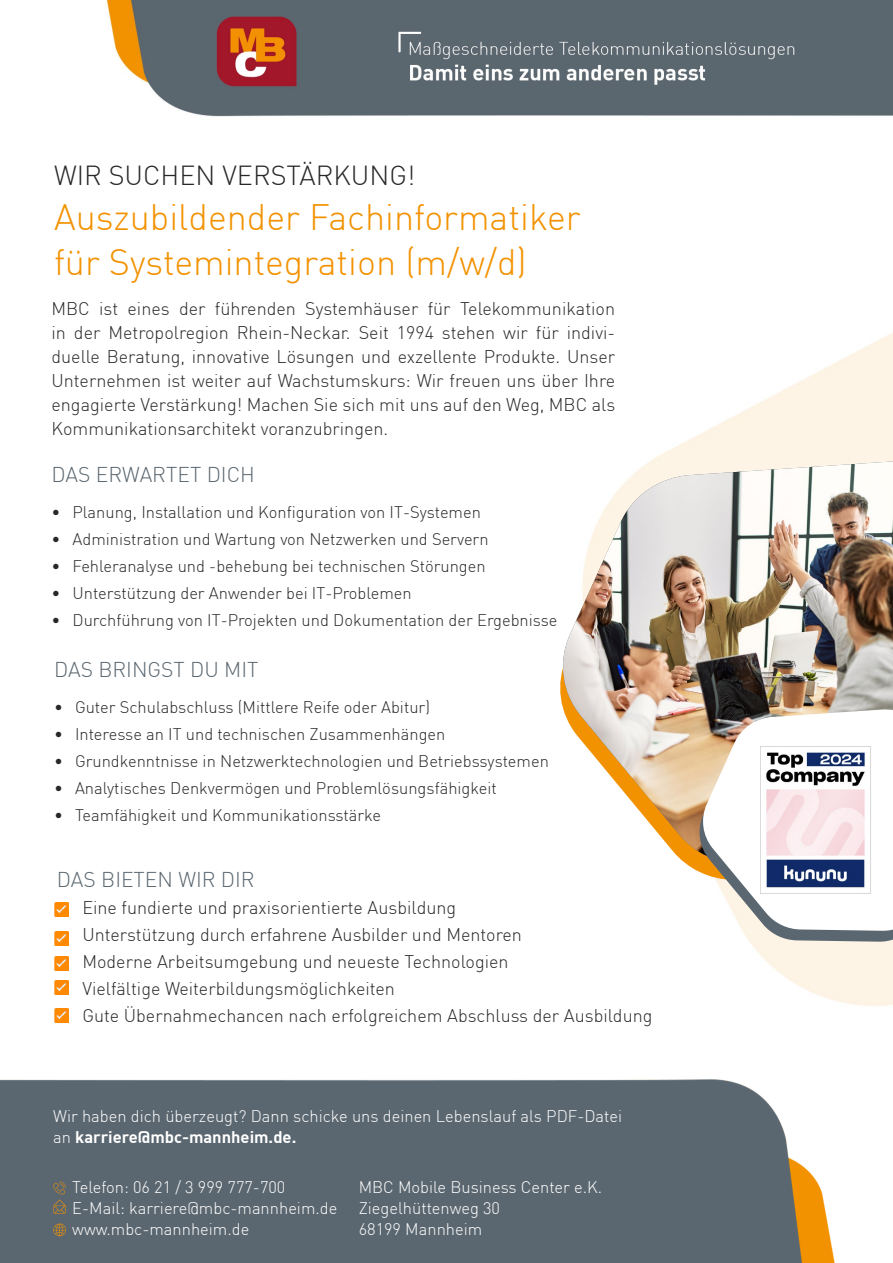
<style>
.page{position:relative;width:893px;height:1263px;background:#fff}
.page>*{position:absolute;margin:0;border:0;box-sizing:border-box;transform-origin:0 0}
.t1{font:300 36px/45px "DIN";color:#f39200}
.t2{font:300 27px "DIN";color:#282827}
.t3{font:300 21px "DIN";color:#5b6770}
.t4{font:300 18px/24px "DIN";color:#282827;text-align:justify}
.t5{font:300 16.5px "DIN";color:#282827}
.t6{font:300 16.5px/21px "DIN";color:#fff}
.s1{font-weight:700}
</style>
<div class="page">
<img style="left:106px;top:0;width:787px;height:1006px">
<svg style="left:555px;top:486px;width:142px;height:397px"></svg>
<img style="left:561px;top:461px;width:332px;height:405px">
<svg style="left:697px;top:708px;width:196px;height:234px"></svg>
<img style="left:761px;top:745px;width:110px;height:150px">
<img style="left:54px;top:981px;width:14px;height:14px">
<img style="left:54px;top:931px;width:14px;height:14px">
<img style="left:54px;top:1008px;width:14px;height:14px">
<img style="left:54px;top:902px;width:14px;height:14px">
<div style="left:0;top:1079px;width:835px;height:184px;background:#5b6770"></div>
<svg style="left:53px;top:1223px;width:13px;height:13px"></svg>
<svg style="left:53px;top:1181px;width:13px;height:32px"></svg>
<img style="left:54px;top:956px;width:14px;height:14px">
<h2 class="t2" style="left:54px;top:158px;width:363px">WIR SUCHEN VERSTÄRKUNG!</h2>
<h1 class="t1" style="left:54px;top:194px;width:528px">Auszubildender Fachinformatiker für Systemintegration (m/w/d)</h1>
<p class="t4" style="left:51px;top:296px;width:565px">MBC ist eines der führenden Systemhäuser für Telekommunikation in der Metropolregion Rhein-Neckar. Seit 1994 stehen wir für indivi&shy;duelle Beratung, innovative Lösungen und exzellente Produkte. Unser Unternehmen ist weiter auf Wachstumskurs: Wir freuen uns über Ihre engagierte Verstärkung! Machen Sie sich mit uns auf den Weg, MBC als Kommunikationsarchitekt voranzubringen.</p>
<p class="t3" style="left:51px;top:461px;width:205px">DAS ERWARTET DICH</p>
<p class="t5" style="left:51px;top:502px;width:431px">• Planung, Installation und Konfiguration von IT-Systemen</p>
<p class="t5" style="left:51px;top:529px;width:439px">• Administration und Wartung von Netzwerken und Servern</p>
<p class="t5" style="left:51px;top:556px;width:436px">• Fehleranalyse und -behebung bei technischen Störungen</p>
<p class="t5" style="left:51px;top:583px;width:362px">• Unterstützung der Anwender bei IT-Problemen</p>
<p class="t5" style="left:51px;top:610px;width:507px">• Durchführung von IT-Projekten und Dokumentation der Ergebnisse</p>
<p class="t3" style="left:54px;top:657px;width:206px">DAS BRINGST DU MIT</p>
<p class="t5" style="left:54px;top:697px;width:377px">• Guter Schulabschluss (Mittlere Reife oder Abitur)</p>
<p class="t5" style="left:54px;top:724px;width:393px">• Interesse an IT und technischen Zusammenhängen</p>
<p class="t5" style="left:54px;top:751px;width:496px">• Grundkenntnisse in Netzwerktechnologien und Betriebssystemen</p>
<p class="t5" style="left:54px;top:778px;width:444px">• Analytisches Denkvermögen und Problemlösungsfähigkeit</p>
<p class="t5" style="left:54px;top:805px;width:329px">• Teamfähigkeit und Kommunikationsstärke</p>
<p class="t3" style="left:57px;top:867px;width:199px">DAS BIETEN WIR DIR</p>
<p class="t4" style="left:82px;top:894px;width:572px;line-height:27px;text-align:left">Eine fundierte und praxisorientierte Ausbildung<br>Unterstützung durch erfahrene Ausbilder und Mentoren<br>Moderne Arbeitsumgebung und neueste Technologien<br>Vielfältige Weiterbildungsmöglichkeiten<br>Gute Übernahmechancen nach erfolgreichem Abschluss der Ausbildung</p>
<p class="t6" style="left:53px;top:1106px;width:570px">Wir haben dich überzeugt? Dann schicke uns deinen Lebenslauf als PDF-Datei an <span class="s1">karriere@mbc-mannheim.de.</span></p>
<p class="t6" style="left:72px;top:1176px;width:267px">Telefon: 06 21 / 3 999 777-700<br>E-Mail: karriere@mbc-mannheim.de www.mbc-mannheim.de</p>
<p class="t6" style="left:359px;top:1176px;width:245px">MBC Mobile Business Center e.K.<br>Ziegelhüttenweg 30<br>68199 Mannheim</p>
</div>
